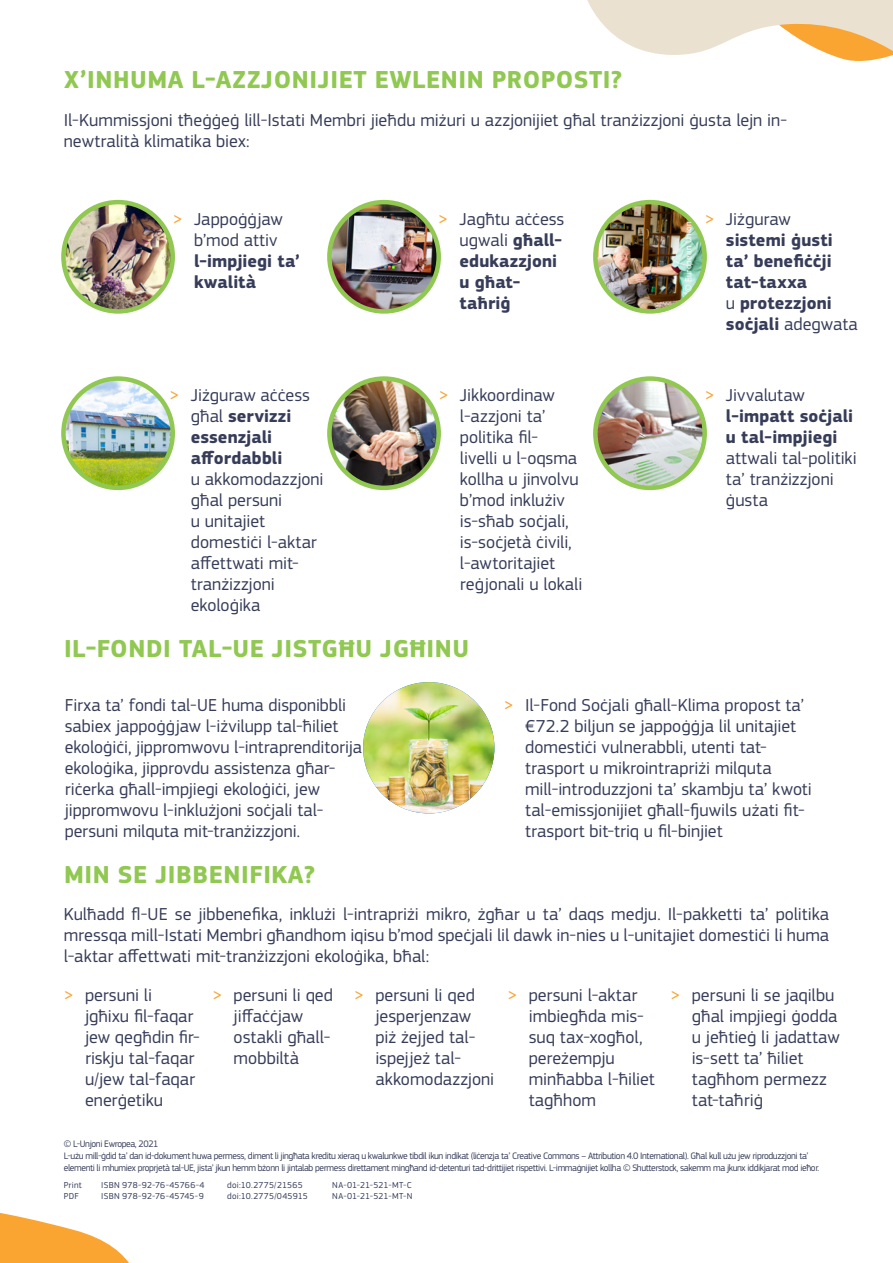
<style>
.page{position:relative;width:893px;height:1263px;background:#fff}
.page>*{position:absolute;margin:0;border:0;box-sizing:border-box;transform-origin:0 0}
.Title_green{font:700 25.5px "EC Square Sans Pro";letter-spacing:.02em;color:#90c852}
.Bullets_2{font:18px/21px "EC Square Sans Pro";color:#373d59}
.Body_2{font:18px/21px "EC Square Sans Pro";color:#373d59}
.Body_1{font:18px/21px "EC Square Sans Pro";color:#373d59;text-align:justify}
.Bullets_2-2{font:700 18px/21px "EC Square Sans Pro";letter-spacing:.005em;color:#373d59}
.Info{font:9.75px/11.7px "EC Square Sans Pro";letter-spacing:-.04em;color:#373d59}
.Identifiers{font:9px "EC Square Sans Pro";letter-spacing:.025em;color:#373d59}
.t1{font:9px "EC Square Sans Pro";letter-spacing:.03em;color:#fff}
.s1{color:#faa432}
.s2{font-weight:700}
.s3{font-weight:400;color:#faa432}
.s4{font-weight:400}
</style>
<div class="page">
<img style="left:363px;top:682px;width:131px;height:131px;border-radius:66px">
<svg style="left:0;top:1213px;width:129px;height:50px"></svg>
<svg style="left:587px;top:0;width:306px;height:61px"></svg>
<img style="left:63px;top:202px;width:110px;height:109px;border-radius:55px">
<div style="left:61px;top:200px;width:114px;height:114px;border:4px solid #90c852;border-radius:50%"></div>
<img style="left:329px;top:202px;width:110px;height:109px;border-radius:55px">
<div style="left:327px;top:200px;width:114px;height:114px;border:4px solid #90c852;border-radius:50%"></div>
<img style="left:595px;top:202px;width:110px;height:109px;border-radius:55px">
<div style="left:593px;top:200px;width:114px;height:114px;border:4px solid #90c852;border-radius:50%"></div>
<img style="left:63px;top:379px;width:110px;height:109px;border-radius:55px">
<div style="left:61px;top:376px;width:114px;height:114px;border:4px solid #90c852;border-radius:50%"></div>
<img style="left:329px;top:379px;width:110px;height:109px;border-radius:55px">
<div style="left:327px;top:376px;width:114px;height:114px;border:4px solid #90c852;border-radius:50%"></div>
<img style="left:595px;top:379px;width:110px;height:109px;border-radius:55px">
<div style="left:593px;top:376px;width:114px;height:114px;border:4px solid #90c852;border-radius:50%"></div>
<p class="Title_green" style="left:64px;top:65px;width:560px">X’INHUMA L-AZZJONIJIET EWLENIN PROPOSTI?</p>
<p class="Body_2" style="left:64px;top:109px;width:725px">Il-Kummissjoni tħeġġeġ lill-Istati Membri jieħdu miżuri u azzjonijiet għal tranżizzjoni ġusta lejn in&shy;newtralità klimatika biex:</p>
<h3 class="Bullets_2" style="left:194px;top:208px;width:108px;text-indent:-21px"><span class="s1">&gt;</span> Jappoġġjaw b’mod attiv <span class="s2">l-impjiegi ta’ kwalità</span></h3>
<h3 class="Bullets_2-2" style="left:459px;top:209px;width:106px;text-indent:-21px"><span class="s3">&gt;</span> <span class="s4">Jagħtu aċċess ugwali</span> għall&shy;edukazzjoni u għat&shy;taħriġ</h3>
<h3 class="Bullets_2-2" style="left:726px;top:209px;width:133px;text-indent:-21px"><span class="s3">&gt;</span> <span class="s4">Jiżguraw<br></span>sistemi ġusti ta’ benefiċċji tat-taxxa<br><span class="s4">u</span> protezzjoni soċjali <span class="s4">adegwata</span></h3>
<p class="t1" style="left:683px;top:292px;width:72px;rotate:-90deg">© European Union</p>
<h3 class="Bullets_2" style="left:191px;top:385px;width:134px;text-indent:-21px"><span class="s1">&gt;</span> Jiżguraw aċċess għal <span class="s2">servizzi essenzjali affordabbli<br></span>u akkomodazzjoni għal persuni<br>u unitajiet domestiċi l-aktar affettwati mit&shy;tranżizzjoni ekoloġika</h3>
<h3 class="Bullets_2" style="left:460px;top:385px;width:124px;text-indent:-21px"><span class="s1">&gt;</span> Jikkoordinaw l-azzjoni ta’ politika fil-<br>livelli u l-oqsma kollha u jinvolvu b’mod inklużiv is-sħab soċjali, is-soċjetà ċivili, l-awtoritajiet reġjonali u lokali</h3>
<p class="Title_green" style="left:64px;top:634px;width:407px">IL-FONDI TAL-UE JISTGĦU JGĦINU</p>
<h3 class="Bullets_2" style="left:726px;top:385px;width:132px;text-indent:-21px"><span class="s1">&gt;</span> Jivvalutaw <span class="s2">l-impatt soċjali u tal-impjiegi </span>attwali tal-politiki ta’ tranżizzjoni ġusta</h3>
<p class="Body_2" style="left:65px;top:694px;width:299px">Firxa ta’ fondi tal-UE huma disponibbli sabiex jappoġġjaw l-iżvilupp tal-ħiliet ekoloġiċi, jippromwovu l-intraprenditorija ekoloġika, jipprovdu assistenza għar&shy;riċerka għall-impjiegi ekoloġiċi, jew jippromwovu l-inklużjoni soċjali tal&shy;persuni milquta mit-tranżizzjoni.</p>
<p class="Title_green" style="left:64px;top:859px;width:253px">MIN SE JIBBENIFIKA?</p>
<h3 class="Bullets_2" style="left:525px;top:694px;width:288px;text-indent:-21px"><span class="s1">&gt;</span> Il-Fond Soċjali għall-Klima propost ta’ €72.2 biljun se jappoġġja lil unitajiet domestiċi vulnerabbli, utenti tat&shy;trasport u mikrointrapriżi milquta mill-introduzzjoni ta’ skambju ta’ kwoti tal-emissjonijiet għall-fjuwils użati fit&shy;trasport bit-triq u fil-binjiet</h3>
<p class="Body_1" style="left:64px;top:904px;width:767px">Kulħadd fl-UE se jibbenefika, inklużi l-intrapriżi mikro, żgħar u ta’ daqs medju. Il-pakketti ta’ politika mressqa mill-Istati Membri għandhom iqisu b’mod speċjali lil dawk in-nies u l-unitajiet domestiċi li huma l-aktar affettwati mit-tranżizzjoni ekoloġika, bħal:</p>
<h3 class="Bullets_2" style="left:85px;top:985px;width:116px;text-indent:-21px"><span class="s1">&gt;</span> persuni li jgħixu fil-faqar jew qegħdin fir&shy;riskju tal-faqar u/jew tal-faqar enerġetiku</h3>
<h3 class="Bullets_2" style="left:234px;top:985px;width:101px;text-indent:-21px"><span class="s1">&gt;</span> persuni li qed jiffaċċjaw ostakli għall&shy;mobbiltà</h3>
<h3 class="Bullets_2" style="left:375px;top:985px;width:120px;text-indent:-21px"><span class="s1">&gt;</span> persuni li qed jesperjenzaw piż żejjed tal&shy;ispejjeż tal&shy;akkomodazzjoni</h3>
<h3 class="Bullets_2" style="left:529px;top:985px;width:127px;text-indent:-21px"><span class="s1">&gt;</span> persuni l-aktar imbiegħda mis&shy;suq tax-xogħol, pereżempju minħabba l-ħiliet tagħhom</h3>
<h3 class="Bullets_2" style="left:692px;top:985px;width:149px;text-indent:-21px"><span class="s1">&gt;</span> persuni li se jaqilbu għal impjiegi ġodda u jeħtieġ li jadattaw is-sett ta’ ħiliet tagħhom permezz tat-taħriġ</h3>
<p class="Info" style="left:64px;top:1138px;width:96px">© L-Unjoni Ewropea, 2021</p>
<p class="Info" style="left:64px;top:1150px;width:757px">L-użu mill-ġdid ta’ dan id-dokument huwa permess, diment li jingħata kreditu xieraq u kwalunkwe tibdil ikun indikat (liċenzja ta’ Creative Commons – Attribution 4.0 International). Għal kull użu jew riproduzzjoni ta’ elementi li mhumiex proprjetà tal-UE, jista’ jkun hemm bżonn li jintalab permess direttament mingħand id-detenturi tad-drittijiet rispettivi. L-immaġnijiet kollha © Shutterstock, sakemm ma jkunx iddikjarat mod ieħor.</p>
<p class="Identifiers" style="left:64px;top:1180px;width:20px">Print</p>
<p class="Identifiers" style="left:101px;top:1180px;width:105px">ISBN 978-92-76-45766-4</p>
<p class="Identifiers" style="left:227px;top:1180px;width:77px">doi:10.2775/21565</p>
<p class="Identifiers" style="left:332px;top:1180px;width:81px">NA-01-21-521-MT-C</p>
<p class="Identifiers" style="left:64px;top:1191px;width:17px">PDF</p>
<p class="Identifiers" style="left:101px;top:1191px;width:104px">ISBN 978-92-76-45745-9</p>
<p class="Identifiers" style="left:227px;top:1191px;width:82px">doi:10.2775/045915</p>
<p class="Identifiers" style="left:332px;top:1191px;width:82px">NA-01-21-521-MT-N</p>
</div>
